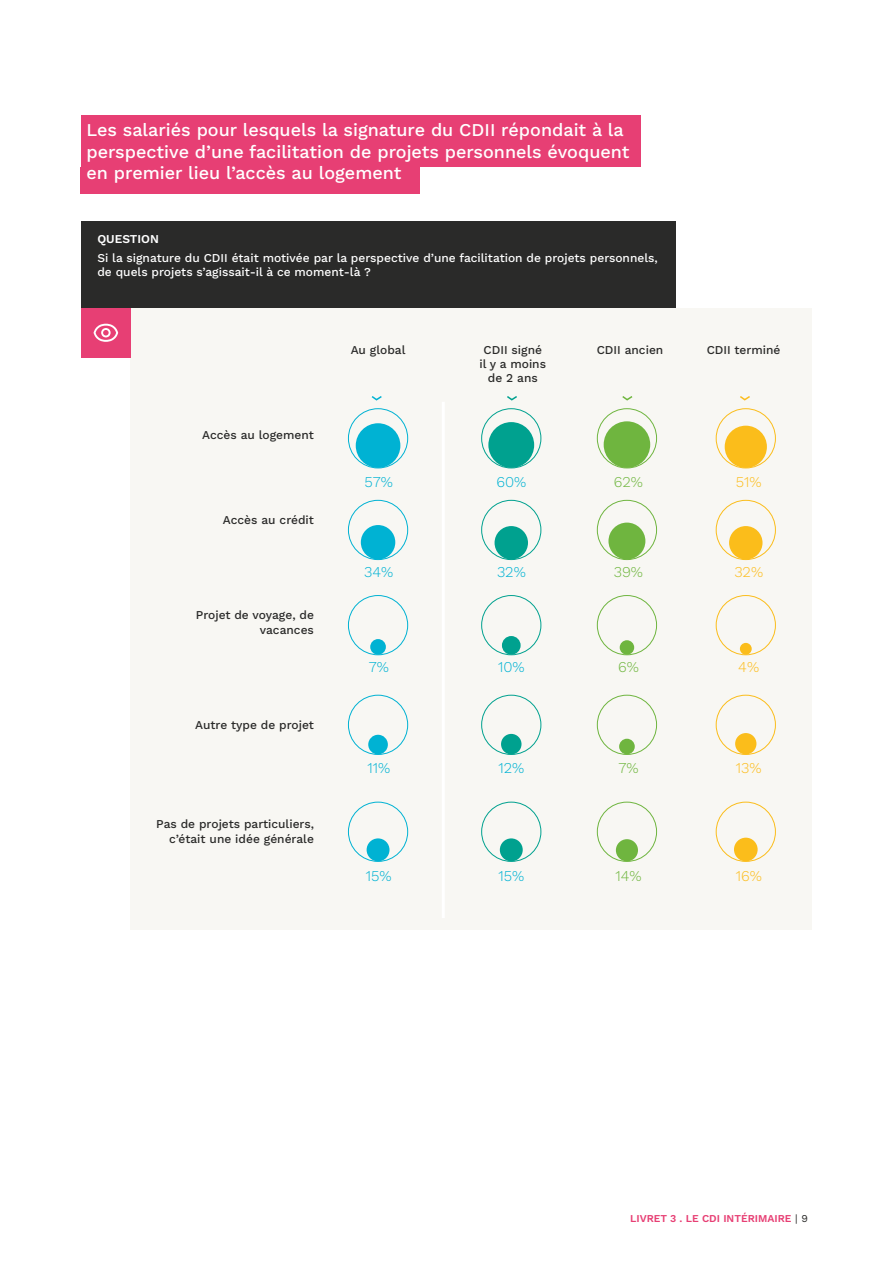
<style>
.page{position:relative;width:893px;height:1263px;background:#fff}
.page>*{position:absolute;margin:0;border:0;box-sizing:border-box;transform-origin:0 0}
.t1{font:500 18px/21.6px "Work Sans";color:#fff}
.t2{font:300 15px "Work Sans";color:#00b2d3}
.t3{font:300 15px "Work Sans";color:#fcbd1d}
.t4{font:300 15px "Work Sans";color:#6fb63e}
.t5{font:500 12px/14.4px "Work Sans";color:#2a2a29;text-align:right}
.t6{font:500 12px/14.4px "Work Sans";color:#fff}
.t7{font:600 12px "Work Sans";color:#fff}
.t8{font:600 10.5px "Work Sans";color:#e73f74}
.s1{font-weight:400;color:#2a2a29}
</style>
<div class="page">
<div style="left:81px;top:141px;width:559px;height:26px;background:#e73f74"></div>
<div style="left:81px;top:167px;width:339px;height:26px;background:#e73f74"></div>
<div style="left:81px;top:115px;width:559px;height:28px;background:#e73f74"></div>
<div style="left:81px;top:221px;width:595px;height:87px;background:#2a2a29"></div>
<div style="left:130px;top:308px;width:682px;height:621px;background:#f8f7f3"></div>
<div style="left:81px;top:308px;width:49px;height:49px;background:#e73f74"></div>
<svg style="left:94px;top:324px;width:24px;height:18px"></svg>
<svg style="left:371px;top:396px;width:11px;height:5px"></svg>
<svg style="left:507px;top:396px;width:10px;height:5px"></svg>
<svg style="left:622px;top:396px;width:11px;height:5px"></svg>
<svg style="left:740px;top:396px;width:10px;height:5px"></svg>
<hr style="left:442px;top:402px;width:3px;height:516px;background:#fff">
<div style="left:356px;top:423px;width:44px;height:45px;background:#00b2d3;border-radius:22px"></div>
<div style="left:348px;top:408px;width:60px;height:60px;border:1px solid #00b2d3;border-radius:50%"></div>
<div style="left:488px;top:422px;width:46px;height:46px;background:#00a18f;border-radius:23px"></div>
<div style="left:481px;top:408px;width:60px;height:60px;border:1px solid #00a18f;border-radius:50%"></div>
<div style="left:495px;top:526px;width:33px;height:33px;background:#00a18f;border-radius:17px"></div>
<div style="left:481px;top:500px;width:60px;height:60px;border:1px solid #00a18f;border-radius:50%"></div>
<div style="left:502px;top:636px;width:19px;height:19px;background:#00a18f;border-radius:9px"></div>
<div style="left:481px;top:595px;width:60px;height:60px;border:1px solid #00a18f;border-radius:50%"></div>
<div style="left:501px;top:734px;width:20px;height:20px;background:#00a18f;border-radius:10px"></div>
<div style="left:481px;top:695px;width:60px;height:60px;border:1px solid #00a18f;border-radius:50%"></div>
<div style="left:500px;top:838px;width:23px;height:23px;background:#00a18f;border-radius:11px"></div>
<div style="left:481px;top:802px;width:60px;height:59px;border:1px solid #00a18f;border-radius:50%"></div>
<div style="left:361px;top:525px;width:34px;height:34px;background:#00b2d3;border-radius:17px"></div>
<div style="left:348px;top:500px;width:60px;height:60px;border:1px solid #00b2d3;border-radius:50%"></div>
<div style="left:370px;top:639px;width:16px;height:16px;background:#00b2d3;border-radius:8px"></div>
<div style="left:348px;top:595px;width:60px;height:60px;border:1px solid #00b2d3;border-radius:50%"></div>
<div style="left:368px;top:735px;width:20px;height:19px;background:#00b2d3;border-radius:10px"></div>
<div style="left:348px;top:695px;width:60px;height:60px;border:1px solid #00b2d3;border-radius:50%"></div>
<div style="left:367px;top:838px;width:22px;height:23px;background:#00b2d3;border-radius:11px"></div>
<div style="left:348px;top:802px;width:60px;height:59px;border:1px solid #00b2d3;border-radius:50%"></div>
<div style="left:604px;top:421px;width:46px;height:47px;background:#6fb53f;border-radius:23px"></div>
<div style="left:597px;top:408px;width:60px;height:60px;border:1px solid #6fb53f;border-radius:50%"></div>
<div style="left:725px;top:426px;width:42px;height:42px;background:#fbbd1b;border-radius:21px"></div>
<div style="left:716px;top:408px;width:60px;height:60px;border:1px solid #fbbd1b;border-radius:50%"></div>
<div style="left:729px;top:526px;width:33px;height:33px;background:#fbbd1b;border-radius:17px"></div>
<div style="left:716px;top:500px;width:60px;height:60px;border:1px solid #fbbd1b;border-radius:50%"></div>
<div style="left:740px;top:643px;width:12px;height:12px;background:#fbbd1b;border-radius:6px"></div>
<div style="left:716px;top:595px;width:60px;height:60px;border:1px solid #fbbd1b;border-radius:50%"></div>
<div style="left:735px;top:733px;width:21px;height:21px;background:#fbbd1b;border-radius:11px"></div>
<div style="left:716px;top:695px;width:60px;height:60px;border:1px solid #fbbd1b;border-radius:50%"></div>
<div style="left:608px;top:523px;width:37px;height:36px;background:#6fb53f;border-radius:18px"></div>
<div style="left:597px;top:500px;width:60px;height:60px;border:1px solid #6fb53f;border-radius:50%"></div>
<div style="left:620px;top:640px;width:14px;height:15px;background:#6fb53f;border-radius:7px"></div>
<div style="left:597px;top:595px;width:60px;height:60px;border:1px solid #6fb53f;border-radius:50%"></div>
<div style="left:619px;top:739px;width:16px;height:15px;background:#6fb53f;border-radius:8px"></div>
<div style="left:597px;top:695px;width:60px;height:60px;border:1px solid #6fb53f;border-radius:50%"></div>
<div style="left:616px;top:839px;width:22px;height:22px;background:#6fb53f;border-radius:11px"></div>
<div style="left:597px;top:802px;width:60px;height:59px;border:1px solid #6fb53f;border-radius:50%"></div>
<div style="left:734px;top:838px;width:24px;height:23px;background:#fbbd1b;border-radius:12px"></div>
<div style="left:716px;top:802px;width:60px;height:59px;border:1px solid #fbbd1b;border-radius:50%"></div>
<h1 class="t1" style="left:86px;top:118px;width:545px">Les salariés pour lesquels la signature du CDII répondait à la perspective d’une facilitation de projets personnels évoquent en premier lieu l’accès au logement</h1>
<p class="t7" style="left:97px;top:230px;width:63px">QUESTION</p>
<p class="t6" style="left:97px;top:250px;width:562px">Si la signature du CDII était motivée par la perspective d’une facilitation de projets personnels, de quels projets s’agissait-il à ce moment-là ?</p>
<p class="t5" style="left:202px;top:427px;width:113px">Accès au logement</p>
<p class="t5" style="left:223px;top:512px;width:93px">Accès au crédit</p>
<p class="t5" style="left:196px;top:608px;width:120px">Projet de voyage, de vacances</p>
<p class="t5" style="left:195px;top:717px;width:120px">Autre type de projet</p>
<p class="t5" style="left:156px;top:816px;width:159px">Pas de projets particuliers, c’était une idée générale</p>
<p class="t5" style="left:351px;top:342px;width:56px">Au global</p>
<p class="t5" style="left:480px;top:342px;width:68px;text-align:center">CDII signé il y a moins de 2 ans</p>
<p class="t5" style="left:597px;top:342px;width:68px">CDII ancien</p>
<p class="t5" style="left:707px;top:342px;width:75px">CDII terminé</p>
<p class="t2" style="left:365px;top:470px;width:30px">57%</p>
<p class="t2" style="left:496px;top:470px;width:31px">60%</p>
<p class="t4" style="left:614px;top:470px;width:31px">62%</p>
<p class="t3" style="left:736px;top:470px;width:27px">51%</p>
<p class="t2" style="left:364px;top:561px;width:31px">34%</p>
<p class="t2" style="left:497px;top:561px;width:30px">32%</p>
<p class="t4" style="left:614px;top:561px;width:31px">39%</p>
<p class="t3" style="left:734px;top:561px;width:30px">32%</p>
<p class="t2" style="left:369px;top:656px;width:22px">7%</p>
<p class="t2" style="left:498px;top:656px;width:28px">10%</p>
<p class="t4" style="left:618px;top:656px;width:22px">6%</p>
<p class="t3" style="left:738px;top:656px;width:22px">4%</p>
<p class="t2" style="left:367px;top:756px;width:24px">11%</p>
<p class="t2" style="left:498px;top:756px;width:27px">12%</p>
<p class="t4" style="left:618px;top:756px;width:22px">7%</p>
<p class="t3" style="left:736px;top:756px;width:27px">13%</p>
<p class="t2" style="left:366px;top:864px;width:27px">15%</p>
<p class="t2" style="left:498px;top:864px;width:27px">15%</p>
<p class="t4" style="left:615px;top:864px;width:28px">14%</p>
<p class="t3" style="left:736px;top:864px;width:28px">16%</p>
<p class="t8" style="left:630px;top:1210px;width:179px">LIVRET 3 . LE CDI INTÉRIMAIRE <span class="s1">| 9</span></p>
</div>
